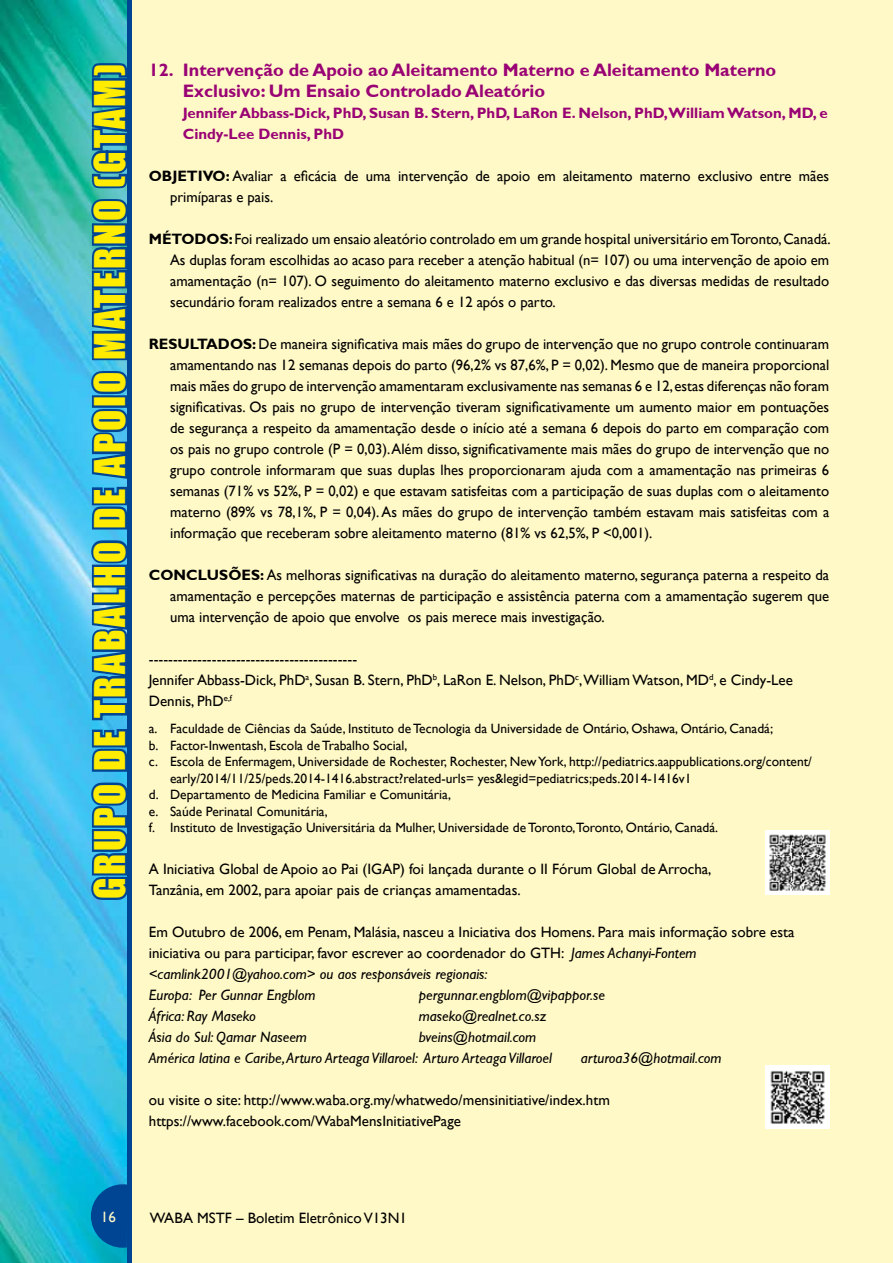
<style>
.page{position:relative;width:893px;height:1263px;background:#fff}
.page>*{position:absolute;margin:0;border:0;box-sizing:border-box;transform-origin:0 0}
.t1{font:39px "Impact";letter-spacing:.07em;color:#ffec00}
.t2{font:700 18px/21px "Gill Sans";color:#990274}
.t3{font:15px/21px "Gill Sans";color:#000}
.t4{font:italic 15px/21px "Gill Sans";color:#000}
.t5{font:700 15px/21px "Gill Sans";color:#990274}
.t6{font:15px "Gill Sans";color:#fff9c7}
.t7{font:13.5px "Gill Sans";color:#000}
.s1{font-weight:700}
.s2{font-style:italic}
</style>
<div class="page">
<img style="left:0;top:0;width:127px;height:1263px">
<div style="left:131px;top:0;width:762px;height:1263px;background:#fff9c7"></div>
<hr style="left:127px;top:0;width:4px;height:1263px;background:#004494">
<svg style="left:91px;top:1184px;width:36px;height:64px;background:#005a9f"></svg>
<svg style="left:37px;top:60px;width:95px;height:843px;background:#2e95c5"></svg>
<img style="left:765px;top:830px;width:64px;height:64px">
<img style="left:765px;top:1065px;width:64px;height:64px">
<h1 class="t1" style="left:79px;top:899px;width:837px;rotate:-90deg">Grupo de Trabalho de Apoio Materno (GTAM)</h1>
<p class="t2" style="left:183px;top:59px;width:595px;text-indent:-34px">12. Intervenção de Apoio ao Aleitamento Materno e Aleitamento Materno<br>Exclusivo: Um Ensaio Controlado Aleatório</p>
<p class="t5" style="left:183px;top:102px;width:646px">Jennifer Abbass-Dick, PhD, Susan B. Stern, PhD, LaRon E. Nelson, PhD,William Watson, MD, e<br>Cindy-Lee Dennis, PhD</p>
<p class="t3" style="left:170px;top:166px;width:661px;text-indent:-21px"><span class="s1">OBJETIVO:</span> Avaliar a eficácia de uma intervenção de apoio em aleitamento materno exclusivo entre mães primíparas e pais.</p>
<p class="t3" style="left:170px;top:229px;width:662px;text-align:justify;text-indent:-21px"><span class="s1">MÉTODOS:</span> Foi realizado um ensaio aleatório controlado em um grande hospital universitário emToronto,Canadá.<br>As duplas foram escolhidas ao acaso para receber a atenção habitual (n= 107) ou uma intervenção de apoio em amamentação (n= 107). O seguimento do aleitamento materno exclusivo e das diversas medidas de resultado secundário foram realizados entre a semana 6 e 12 após o parto.</p>
<p class="t3" style="left:170px;top:334px;width:661px;text-align:justify;text-indent:-21px"><span class="s1">RESULTADOS:</span> De maneira significativa mais mães do grupo de intervenção que no grupo controle continuaram amamentando nas 12 semanas depois do parto (96,2% vs 87,6%, P = 0,02). Mesmo que de maneira proporcional mais mães do grupo de intervenção amamentaram exclusivamente nas semanas 6 e 12,estas diferenças não foram significativas. Os pais no grupo de intervenção tiveram significativamente um aumento maior em pontuações de segurança a respeito da amamentação desde o início até a semana 6 depois do parto em comparação com os pais no grupo controle (P = 0,03).Além disso, significativamente mais mães do grupo de intervenção que no grupo controle informaram que suas duplas lhes proporcionaram ajuda com a amamentação nas primeiras 6 semanas (71% vs 52%, P = 0,02) e que estavam satisfeitas com a participação de suas duplas com o aleitamento materno (89% vs 78,1%, P = 0,04).As mães do grupo de intervenção também estavam mais satisfeitas com a informação que receberam sobre aleitamento materno (81% vs 62,5%, P &lt;0,001).</p>
<p class="t3" style="left:170px;top:565px;width:661px;text-align:justify;text-indent:-21px"><span class="s1">CONCLUSÕES:</span> As melhoras significativas na duração do aleitamento materno, segurança paterna a respeito da amamentação e percepções maternas de participação e assistência paterna com a amamentação sugerem que uma intervenção de apoio que envolve os pais merece mais investigação.</p>
<p class="t3" style="left:149px;top:649px;width:646px">-------------------------------------------<br>Jennifer Abbass-Dick, PhD<sup>a</sup>, Susan B. Stern, PhD<sup>b</sup>, LaRon E. Nelson, PhD<sup>c</sup>,William Watson, MD<sup>d</sup>, e Cindy-Lee<br>Dennis, PhD<sup>e,f</sup></p>
<p class="t7" style="left:149px;top:721px;width:626px">a. Faculdade de Ciências da Saúde, Instituto de Tecnologia da Universidade de Ontário, Oshawa, Ontário, Canadá;</p>
<p class="t7" style="left:149px;top:737px;width:260px">b. Factor-Inwentash, Escola de Trabalho Social,</p>
<p class="t7" style="left:149px;top:754px;width:665px">c. Escola de Enfermagem, Universidade de Rochester, Rochester, NewYork, http://pediatrics.aappublications.org/content/</p>
<p class="t7" style="left:170px;top:770px;width:523px">early/2014/11/25/peds.2014-1416.abstract?related-urls= yes&amp;legid=pediatrics;peds.2014-1416v1</p>
<p class="t7" style="left:149px;top:787px;width:304px">d. Departamento de Medicina Familiar e Comunitária,</p>
<p class="t7" style="left:149px;top:803px;width:180px">e. Saúde Perinatal Comunitária,</p>
<p class="t7" style="left:149px;top:820px;width:571px">f. Instituto de Investigação Universitária da Mulher, Universidade de Toronto,Toronto, Ontário, Canadá.</p>
<p class="t3" style="left:149px;top:859px;width:564px">A Iniciativa Global de Apoio ao Pai (IGAP) foi lançada durante o II Fórum Global de Arrocha,<br>Tanzânia, em 2002, para apoiar pais de crianças amamentadas.</p>
<p class="t3" style="left:149px;top:922px;width:647px">Em Outubro de 2006, em Penam, Malásia, nasceu a Iniciativa dos Homens. Para mais informação sobre esta iniciativa ou para participar, favor escrever ao coordenador do GTH: <span class="s2">James Achanyi-Fontem &lt;camlink2001@yahoo.com&gt; ou aos responsáveis regionais:<br>Europa: Per Gunnar Engblom</span></p>
<p class="t4" style="left:419px;top:985px;width:188px">pergunnar.engblom@vipappor.se</p>
<p class="t4" style="left:149px;top:1006px;width:109px">África: Ray Maseko</p>
<p class="t4" style="left:419px;top:1006px;width:129px">maseko@realnet.co.sz</p>
<p class="t4" style="left:149px;top:1027px;width:160px">Ásia do Sul: Qamar Naseem</p>
<p class="t4" style="left:149px;top:1027px;width:405px;text-indent:270px">bveins@hotmail.com<br>América latina e Caribe, Arturo Arteaga Villaroel: Arturo Arteaga Villaroel</p>
<p class="t4" style="left:581px;top:1048px;width:142px">arturoa36@hotmail.com</p>
<p class="t3" style="left:149px;top:1090px;width:463px">ou visite o site: http://www.waba.org.my/whatwedo/mensinitiative/index.htm https://www.facebook.com/WabaMensInitiativePage</p>
<p class="t6" style="left:101px;top:1208px;width:15px">16</p>
<p class="t3" style="left:150px;top:1207px;width:259px">WABA MSTF – Boletim Eletrônico V13N1</p>
</div>
